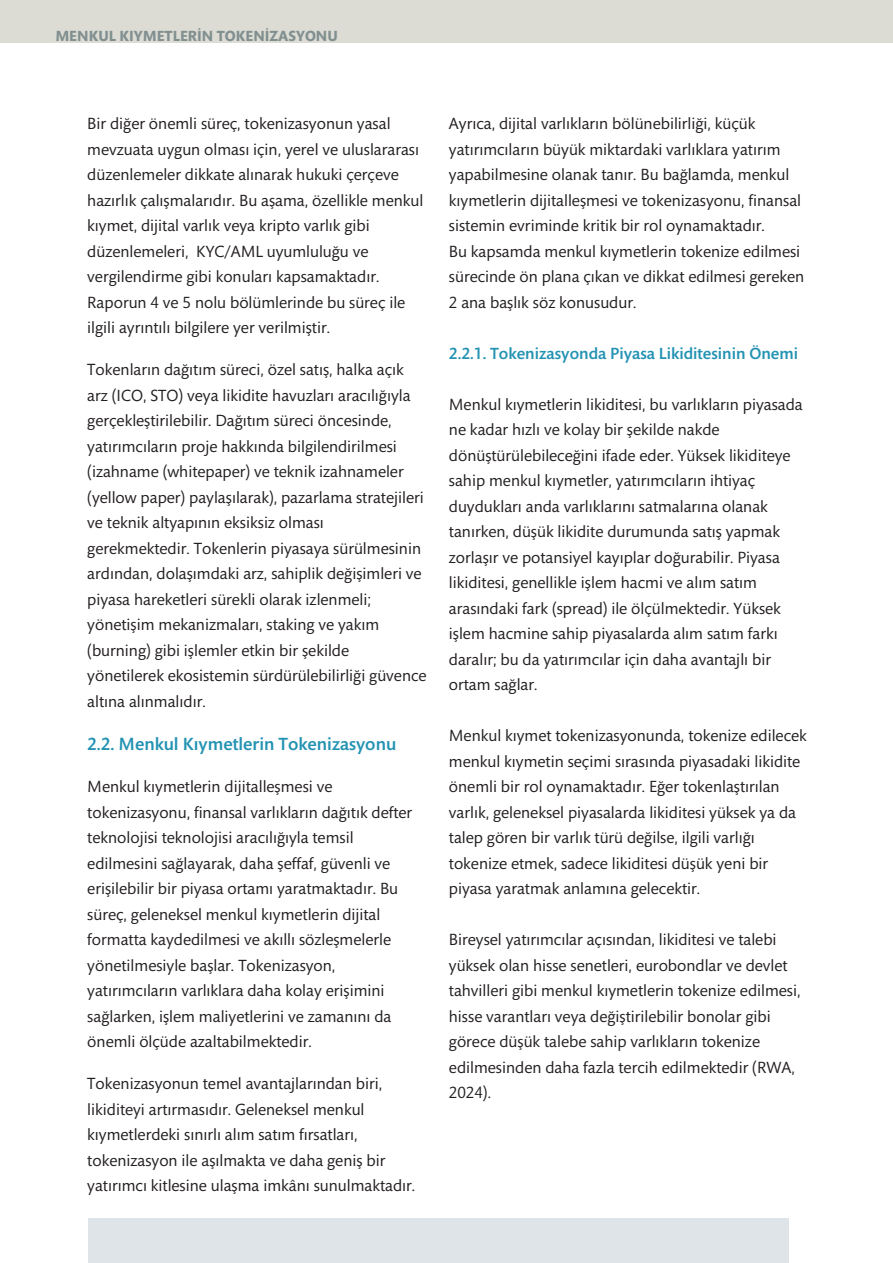
<style>
.page{position:relative;width:893px;height:1263px;background:#fff}
.page>*{position:absolute;margin:0;border:0;box-sizing:border-box;transform-origin:0 0}
.t1{font:500 18px "Mundo Sans Std";color:#2493b3}
.t2{font:16.5px/25.5px "Mundo Sans Std";color:#231f20}
.t3{font:500 16.5px "Mundo Sans Std";color:#2493b3}
.t4{font:700 15px "Mundo Sans Std";color:#818f90}
</style>
<div class="page">
<div style="left:88px;top:1218px;width:701px;height:45px;background:#dfe4e8"></div>
<div style="left:0;top:0;width:893px;height:43px;background:#dcdcd4"></div>
<p class="t4" style="left:55px;top:31px;width:284px">MENKUL KIYMETLERİN TOKENİZASYONU</p>
<p class="t2" style="left:87px;top:113px;width:338px">Bir diğer önemli süreç, tokenizasyonun yasal mevzuata uygun olması için, yerel ve uluslararası düzenlemeler dikkate alınarak hukuki çerçeve hazırlık çalışmalarıdır. Bu aşama, özellikle menkul kıymet, dijital varlık veya kripto varlık gibi düzenlemeleri, KYC/AML uyumluluğu ve vergilendirme gibi konuları kapsamaktadır.<br>Raporun 4 ve 5 nolu bölümlerinde bu süreç ile ilgili ayrıntılı bilgilere yer verilmiştir.</p>
<p class="t2" style="left:87px;top:359px;width:341px">Tokenların dağıtım süreci, özel satış, halka açık arz (ICO, STO) veya likidite havuzları aracılığıyla gerçekleştirilebilir. Dağıtım süreci öncesinde, yatırımcıların proje hakkında bilgilendirilmesi (izahname (whitepaper) ve teknik izahnameler (yellow paper) paylaşılarak), pazarlama stratejileri ve teknik altyapının eksiksiz olması gerekmektedir. Tokenlerin piyasaya sürülmesinin ardından, dolaşımdaki arz, sahiplik değişimleri ve piyasa hareketleri sürekli olarak izlenmeli; yönetişim mekanizmaları, staking ve yakım (burning) gibi işlemler etkin bir şekilde yönetilerek ekosistemin sürdürülebilirliği güvence altına alınmalıdır.</p>
<p class="t1" style="left:87px;top:737px;width:310px">2.2. Menkul Kıymetlerin Tokenizasyonu</p>
<p class="t2" style="left:87px;top:776px;width:326px">Menkul kıymetlerin dijitalleşmesi ve tokenizasyonu, finansal varlıkların dağıtık defter teknolojisi teknolojisi aracılığıyla temsil edilmesini sağlayarak, daha şeffaf, güvenli ve erişilebilir bir piyasa ortamı yaratmaktadır. Bu süreç, geleneksel menkul kıymetlerin dijital formatta kaydedilmesi ve akıllı sözleşmelerle yönetilmesiyle başlar. Tokenizasyon, yatırımcıların varlıklara daha kolay erişimini sağlarken, işlem maliyetlerini ve zamanını da önemli ölçüde azaltabilmektedir.</p>
<p class="t2" style="left:87px;top:1073px;width:329px">Tokenizasyonun temel avantajlarından biri, likiditeyi artırmasıdır. Geleneksel menkul kıymetlerdeki sınırlı alım satım fırsatları, tokenizasyon ile aşılmakta ve daha geniş bir yatırımcı kitlesine ulaşma imkânı sunulmaktadır.</p>
<p class="t2" style="left:449px;top:113px;width:357px">Ayrıca, dijital varlıkların bölünebilirliği, küçük yatırımcıların büyük miktardaki varlıklara yatırım yapabilmesine olanak tanır. Bu bağlamda, menkul kıymetlerin dijitalleşmesi ve tokenizasyonu, finansal sistemin evriminde kritik bir rol oynamaktadır.<br>Bu kapsamda menkul kıymetlerin tokenize edilmesi sürecinde ön plana çıkan ve dikkat edilmesi gereken 2 ana başlık söz konusudur.</p>
<p class="t3" style="left:449px;top:347px;width:351px">2.2.1. Tokenizasyonda Piyasa Likiditesinin Önemi</p>
<p class="t2" style="left:449px;top:393px;width:355px">Menkul kıymetlerin likiditesi, bu varlıkların piyasada ne kadar hızlı ve kolay bir şekilde nakde dönüştürülebileceğini ifade eder. Yüksek likiditeye sahip menkul kıymetler, yatırımcıların ihtiyaç duydukları anda varlıklarını satmalarına olanak tanırken, düşük likidite durumunda satış yapmak zorlaşır ve potansiyel kayıplar doğurabilir. Piyasa likiditesi, genellikle işlem hacmi ve alım satım arasındaki fark (spread) ile ölçülmektedir. Yüksek işlem hacmine sahip piyasalarda alım satım farkı daralır; bu da yatırımcılar için daha avantajlı bir ortam sağlar.</p>
<p class="t2" style="left:449px;top:725px;width:359px">Menkul kıymet tokenizasyonunda, tokenize edilecek menkul kıymetin seçimi sırasında piyasadaki likidite önemli bir rol oynamaktadır. Eğer tokenlaştırılan varlık, geleneksel piyasalarda likiditesi yüksek ya da talep gören bir varlık türü değilse, ilgili varlığı tokenize etmek, sadece likiditesi düşük yeni bir piyasa yaratmak anlamına gelecektir.</p>
<p class="t2" style="left:449px;top:929px;width:353px">Bireysel yatırımcılar açısından, likiditesi ve talebi yüksek olan hisse senetleri, eurobondlar ve devlet tahvilleri gibi menkul kıymetlerin tokenize edilmesi, hisse varantları veya değiştirilebilir bonolar gibi görece düşük talebe sahip varlıkların tokenize edilmesinden daha fazla tercih edilmektedir (RWA, 2024).</p>
</div>
